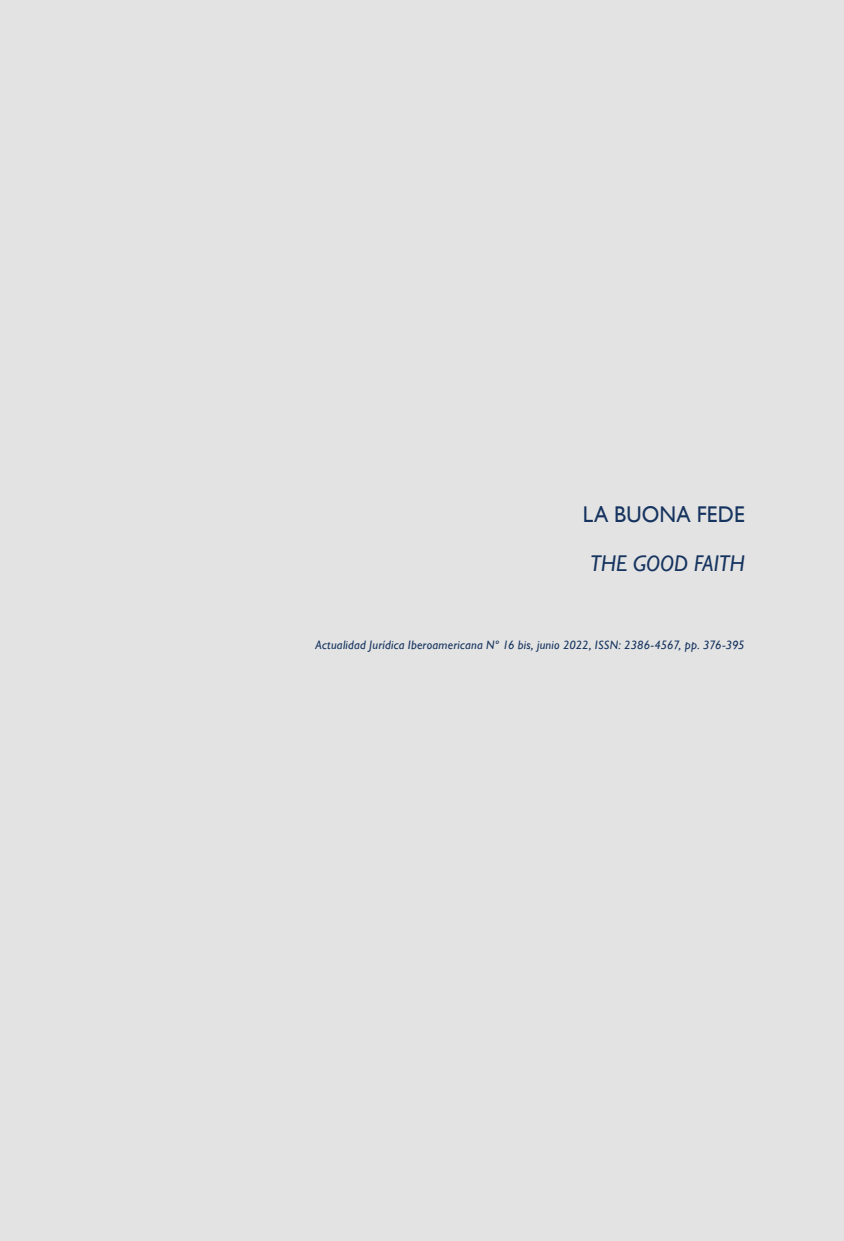
<style>
.page{position:relative;width:844px;height:1241px;background:#fff}
.page>*{position:absolute;margin:0;border:0;box-sizing:border-box;transform-origin:0 0}
.t1{font:italic 22.75px "Gill Sans";color:#16345f;scale:.94 1}
.t2{font:22.75px "Gill Sans";letter-spacing:.01em;color:#16345f;scale:.94 1}
.t3{font:italic 12.25px "Gill Sans";letter-spacing:.02em;color:#16345f}
</style>
<div class="page">
<div style="left:0;top:0;width:843px;height:1240px;background:#e3e3e3"></div>
<h1 class="t2" style="left:582px;top:501px;width:174px">LA BUONA FEDE</h1>
<h1 class="t1" style="left:590px;top:550px;width:166px">THE GOOD FAITH</h1>
<p class="t3" style="left:315px;top:638px;width:430px">Actualidad Jurídica Iberoamericana Nº 16 bis, junio 2022, ISSN: 2386-4567, pp. 376-395</p>
</div>
